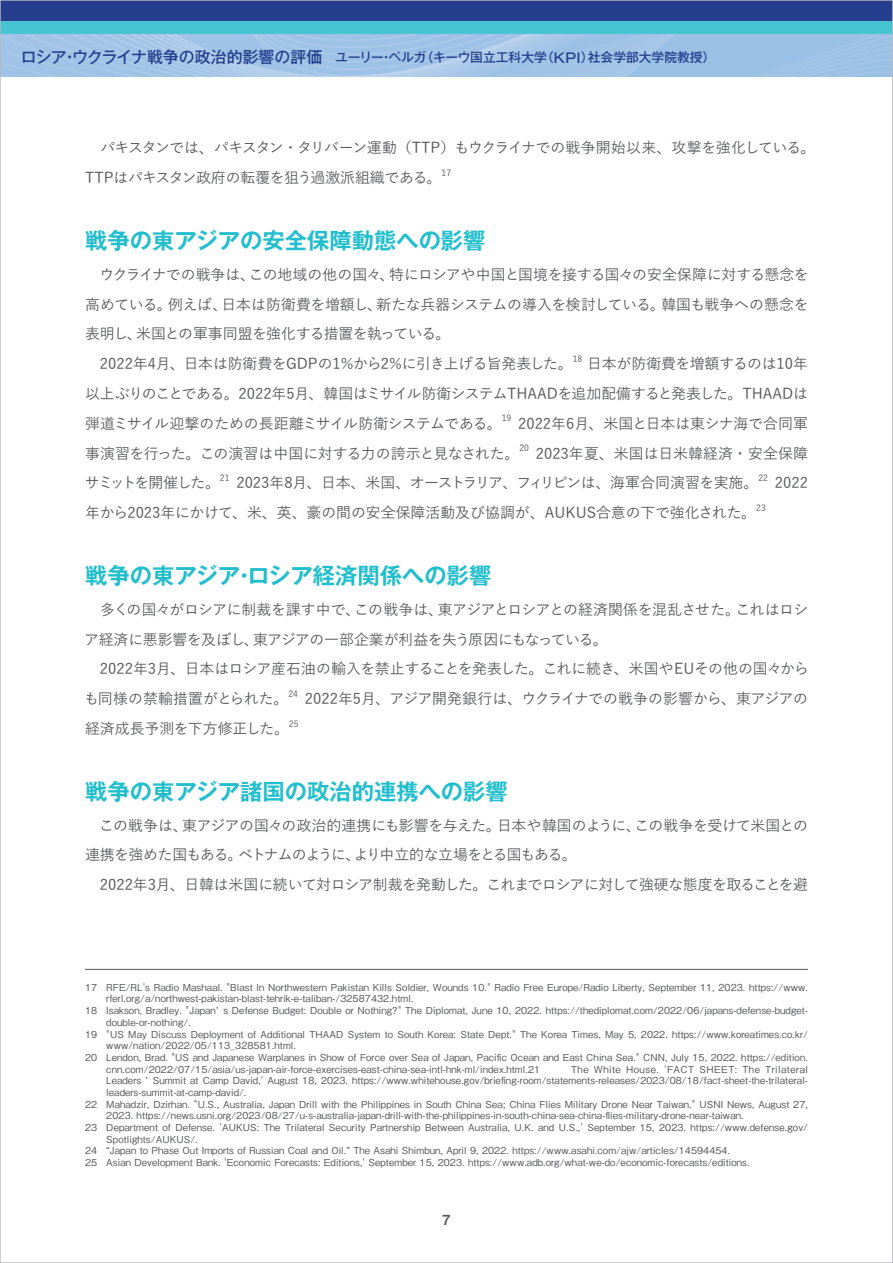
<style>
.page{position:relative;width:893px;height:1263px;background:#fff}
.page>*{position:absolute;margin:0;border:0;box-sizing:border-box;transform-origin:0 0}
.ROLES_中見出し{font:700 22.35px "Gothic MB101 Pro De";color:#21bece}
.ROLES_本文{font:14.85px/29.7px "Yu Gothic Std M";letter-spacing:-.005em;color:#57585a}
.ROLES_中見出し-2{font:14.85px/29.7px "Yu Gothic Std M";letter-spacing:-.035em;color:#57585a}
.ROLES_本文-2{font:14.85px/29.7px "Yu Gothic Std M";letter-spacing:-.03em;color:#57585a}
.ROLES_本文-3{font:14.85px "Yu Gothic Std M";letter-spacing:-.11em;color:#57585a}
.t1{font:13.8px "Midashi Go Pr 5 MB31";color:#57585a}
.ROLES_見出し{font:500 12.75px "Gothic MB101 Pro";color:#253f8e}
.ROLES_注釈2{font:500 9.6px/11.7px "Gothic BBB Pr 6";letter-spacing:.01em;color:#57585a}
.ROLES_本文-4{font:8.7px "Yu Gothic Std M";color:#57585a}
.s1{font-size:15.9px}
.s2{font-size:13.35px}
</style>
<div class="page">
<img style="left:2px;top:34px;width:889px;height:43px">
<div style="left:0;top:0;width:893px;height:21px;background:#253f8e"></div>
<div style="left:0;top:21px;width:893px;height:13px;background:#47c3d2"></div>
<hr style="left:85px;top:969px;width:723px;height:1px;background:#57585a">
<svg style="left:892px;top:0;width:1px;height:1263px"></svg>
<p class="ROLES_見出し" style="left:21px;top:47px;width:696px"><span class="s1">ロシア・ウクライナ戦争の政治的影響の評価</span>　ユーリー・ペルガ（キーウ国立工科大学（<span class="s2">KPI</span>）社会学部大学院教授）</p>
<p class="ROLES_本文-2" style="left:85px;top:132px;width:732px">　パキスタンでは、パキスタン・タリバーン運動（TTP）もウクライナでの戦争開始以来、攻撃を強化している。<br>TTPはパキスタン政府の転覆を狙う過激派組織である。</p>
<p class="ROLES_本文-4" style="left:441px;top:166px;width:11px">17</p>
<p class="ROLES_中見出し" style="left:85px;top:222px;width:402px">戦争の東アジアの安全保障動態への影響</p>
<p class="ROLES_中見出し-2" style="left:85px;top:259px;width:725px;text-align:justify">　ウクライナでの戦争は、この地域の他の国々、特にロシアや中国と国境を接する国々の安全保障に対する懸念を高めている。例えば、日本は防衛費を増額し、新たな兵器システムの導入を検討している。韓国も戦争への懸念を表明し、米国との軍事同盟を強化する措置を執っている。</p>
<p class="ROLES_本文" style="left:85px;top:348px;width:489px">　2022年4月、日本は防衛費をGDPの1％から2％に引き上げる旨発表した。</p>
<p class="ROLES_本文-4" style="left:573px;top:352px;width:11px">18</p>
<p class="ROLES_本文" style="left:85px;top:348px;width:725px;text-align:justify;text-indent:502px">日本が防衛費を増額するのは10年以上ぶりのことである。2022年5月、韓国はミサイル防衛システムTHAADを追加配備すると発表した。THAADは弾道ミサイル迎撃のための長距離ミサイル防衛システムである。</p>
<p class="ROLES_本文-4" style="left:502px;top:412px;width:11px">19</p>
<p class="ROLES_本文" style="left:85px;top:408px;width:724px;text-indent:433px">2022年6月、米国と日本は東シナ海で合同軍事演習を行った。この演習は中国に対する力の誇示と見なされた。</p>
<p class="ROLES_本文-4" style="left:519px;top:442px;width:11px">20</p>
<p class="ROLES_本文" style="left:536px;top:437px;width:274px">2023年夏、米国は日米韓経済・安全保障</p>
<p class="ROLES_本文-3" style="left:85px;top:472px;width:137px">サミットを開催した。</p>
<p class="ROLES_本文-4" style="left:220px;top:471px;width:11px">21</p>
<p class="ROLES_本文" style="left:236px;top:467px;width:523px">2023年8月、日本、米国、オーストラリア、フィリピンは、海軍合同演習を実施。</p>
<p class="ROLES_本文-4" style="left:758px;top:471px;width:11px">22</p>
<p class="ROLES_本文" style="left:775px;top:467px;width:35px">2022</p>
<p class="ROLES_本文" style="left:85px;top:497px;width:673px">年から2023年にかけて、米、英、豪の間の安全保障活動及び協調が、AUKUS合意の下で強化された。</p>
<p class="ROLES_本文-4" style="left:756px;top:501px;width:11px">23</p>
<p class="ROLES_中見出し" style="left:85px;top:557px;width:408px">戦争の東アジア・ロシア経済関係への影響</p>
<p class="ROLES_中見出し-2" style="left:84px;top:594px;width:726px">　多くの国々がロシアに制裁を課す中で、この戦争は、東アジアとロシアとの経済関係を混乱させた。これはロシア経済に悪影響を及ぼし、東アジアの一部企業が利益を失う原因にもなっている。</p>
<p class="ROLES_本文" style="left:84px;top:653px;width:726px">　2022年3月、日本はロシア産石油の輸入を禁止することを発表した。これに続き、米国やEUその他の国々からも同様の禁輸措置がとられた。</p>
<p class="ROLES_本文-4" style="left:288px;top:687px;width:11px">24</p>
<p class="ROLES_本文" style="left:305px;top:683px;width:505px">2022年5月、アジア開発銀行は、ウクライナでの戦争の影響から、東アジアの</p>
<p class="ROLES_本文" style="left:85px;top:713px;width:205px">経済成長予測を下方修正した。</p>
<p class="ROLES_本文-4" style="left:289px;top:717px;width:11px">25</p>
<p class="ROLES_中見出し" style="left:85px;top:773px;width:424px">戦争の東アジア諸国の政治的連携への影響</p>
<p class="ROLES_中見出し-2" style="left:85px;top:809px;width:724px">　この戦争は、東アジアの国々の政治的連携にも影響を与えた。日本や韓国のように、この戦争を受けて米国との連携を強めた国もある。ベトナムのように、より中立的な立場をとる国もある。</p>
<p class="ROLES_本文-2" style="left:85px;top:869px;width:724px">　2022年3月、日韓は米国に続いて対ロシア制裁を発動した。これまでロシアに対して強硬な態度を取ることを避</p>
<p class="ROLES_注釈2" style="left:106px;top:981px;width:703px;text-indent:-21px">17 RFE/RL's Radio Mashaal. "Blast In Northwestern Pakistan Kills Soldier, Wounds 10." Radio Free Europe/Radio Liberty, September 11, 2023. https://www. rferl.org/a/northwest-pakistan-blast-tehrik-e-taliban-/32587432.html.</p>
<p class="ROLES_注釈2" style="left:106px;top:1004px;width:703px;text-indent:-21px">18 Isakson, Bradley. "Japan’ s Defense Budget: Double or Nothing?" The Diplomat, June 10, 2022. https://thediplomat.com/2022/06/japans-defense-budget&shy;double-or-nothing/.</p>
<p class="ROLES_注釈2" style="left:106px;top:1027px;width:703px;text-indent:-21px">19 "US May Discuss Deployment of Additional THAAD System to South Korea: State Dept." The Korea Times, May 5, 2022. https://www.koreatimes.co.kr/ www/nation/2022/05/113_328581.html.</p>
<p class="ROLES_注釈2" style="left:106px;top:1051px;width:703px;text-indent:-21px">20 Lendon, Brad. "US and Japanese Warplanes in Show of Force over Sea of Japan, Pacific Ocean and East China Sea." CNN, July 15, 2022. https://edition. cnn.com/2022/07/15/asia/us-japan-air-force-exercises-east-china-sea-intl-hnk-ml/index.html.21</p>
<p class="ROLES_注釈2" style="left:106px;top:1062px;width:703px;text-align:justify;text-indent:465px">The White House. 'FACT SHEET: The Trilateral Leaders ’ Summit at Camp David,' August 18, 2023. https://www.whitehouse.gov/briefing-room/statements-releases/2023/08/18/fact-sheet-the-trilateral&shy;leaders-summit-at-camp-david/.</p>
<p class="ROLES_注釈2" style="left:106px;top:1097px;width:703px;text-indent:-21px">22 Mahadzir, Dzirhan. "U.S., Australia, Japan Drill with the Philippines in South China Sea; China Flies Military Drone Near Taiwan." USNI News, August 27,<br>2023. https://news.usni.org/2023/08/27/u-s-australia-japan-drill-with-the-philippines-in-south-china-sea-china-flies-military-drone-near-taiwan.</p>
<p class="ROLES_注釈2" style="left:106px;top:1121px;width:703px;text-indent:-21px">23 Department of Defense. 'AUKUS: The Trilateral Security Partnership Between Australia, U.K. and U.S.,' September 15, 2023. https://www.defense.gov/<br>Spotlights/AUKUS/.</p>
<p class="ROLES_注釈2" style="left:85px;top:1144px;width:647px">24 “Japan to Phase Out Imports of Russian Coal and Oil.” The Asahi Shimbun, April 9, 2022. https://www.asahi.com/ajw/articles/14594454.</p>
<p class="ROLES_注釈2" style="left:85px;top:1156px;width:666px">25 Asian Development Bank. 'Economic Forecasts: Editions,' September 15, 2023. https://www.adb.org/what-we-do/economic-forecasts/editions.</p>
<h3 class="t1" style="left:443px;top:1208px;width:9px">7</h3>
</div>
